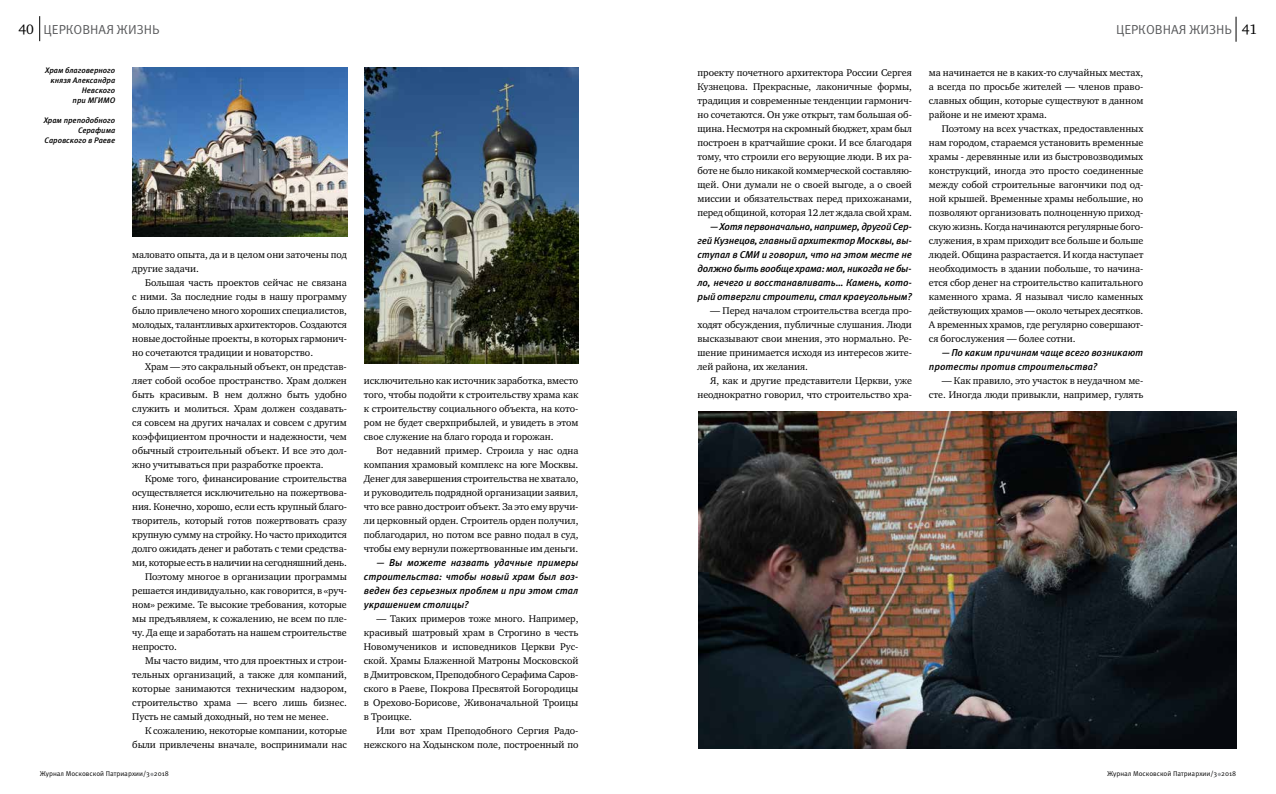
<style>
.page{position:relative;width:1276px;height:794px;background:#fff}
.page>*{position:absolute;margin:0;border:0;box-sizing:border-box;transform-origin:0 0}
.t1{font:14px "Charter ITC";color:#000}
.t2{font:13px "Meta Pro";letter-spacing:-.005em;color:#58595b}
.t3{font:10px/14px "Charter ITC";letter-spacing:-.005em;color:#000;text-align:justify}
.t4{font:italic 500 10px/14px "Meta Pro";letter-spacing:-.01em;color:#000;text-align:justify}
.t5{font:10px "Charter ITC";letter-spacing:-.03em;color:#000}
.t6{font:italic 500 8px/10px "Meta Pro";letter-spacing:-.005em;color:#000;text-align:right}
.t7{font:7px "Meta Pro";color:#000}
</style>
<div class="page">
<svg style="left:39px;top:16px;width:1px;height:25px"></svg>
<svg style="left:1235px;top:17px;width:1px;height:25px"></svg>
<svg style="left:150px;top:772px;width:4px;height:4px"></svg>
<svg style="left:1217px;top:772px;width:4px;height:4px"></svg>
<img style="left:132px;top:67px;width:215px;height:170px">
<img style="left:364px;top:67px;width:214px;height:296px">
<img style="left:698px;top:412px;width:538px;height:336px">
<h1 class="t1" style="left:19px;top:20px;width:17px">40</h1>
<h1 class="t1" style="left:1242px;top:20px;width:17px">41</h1>
<h2 class="t2" style="left:44px;top:21px;width:117px">ЦЕРКОВНАЯ ЖИЗНЬ</h2>
<h2 class="t2" style="left:1116px;top:21px;width:117px">ЦЕРКОВНАЯ ЖИЗНЬ</h2>
<p class="t3" style="left:697px;top:65px;width:216px">проекту почетного архитектора России Сергея Кузнецова. Прекрасные, лаконичные формы, традиция и современные тенденции гармонич&shy;но сочетаются. Он уже открыт, там большая об&shy;щина. Несмотря на скромный бюджет, храм был построен в кратчайшие сроки. И все благодаря тому, что строили его верующие люди. В их ра&shy;боте не было никакой коммерческой составляю&shy;щей. Они думали не о своей выгоде, а о своей миссии и обязательствах перед прихожанами, перед общиной, которая 12 лет ждала свой храм.</p>
<p class="t4" style="left:697px;top:220px;width:216px;text-indent:13px">— Хотя первоначально, например, другой Сер&shy;гей Кузнецов, главный архитектор Москвы, вы&shy;ступал в СМИ и говорил, что на этом месте не должно быть вообще храма: мол, никогда не бы&shy;ло, нечего и восстанавливать… Камень, кото&shy;рый отвергли строители, стал краеугольным?</p>
<p class="t3" style="left:697px;top:303px;width:216px;text-indent:13px">— Перед началом строительства всегда про&shy;ходят обсуждения, публичные слушания. Люди высказывают свои мнения, это нормально. Ре&shy;шение принимается исходя из интересов жите&shy;лей района, их желания.</p>
<p class="t3" style="left:697px;top:373px;width:216px;text-align:right">Я, как и другие представители Церкви, уже неоднократно говорил, что строительство хра-</p>
<p class="t6" style="left:45px;top:66px;width:72px">Храм благоверного князя Александра<br>Невского<br>при МГИМО</p>
<p class="t6" style="left:44px;top:116px;width:73px">Храм преподобного<br>Серафима<br>Саровского в Раеве</p>
<p class="t3" style="left:929px;top:65px;width:216px">ма начинается не в каких-то случайных местах, а всегда по просьбе жителей — членов право&shy;славных общин, которые существуют в данном районе и не имеют храма.</p>
<p class="t3" style="left:929px;top:121px;width:216px;text-indent:13px">Поэтому на всех участках, предоставленных нам городом, стараемся установить временные храмы - деревянные или из быстровозводимых конструкций, иногда это просто соединенные между собой строительные вагончики под од&shy;ной крышей. Временные храмы небольшие, но позволяют организовать полноценную приход&shy;скую жизнь. Когда начинаются регулярные бого&shy;служения, в храм приходит все больше и больше людей. Община разрастается. И когда наступает необходимость в здании побольше, то начина&shy;ется сбор денег на строительство капитального каменного храма. Я называл число каменных действующих храмов — около четырех десятков.<br>А временных храмов, где регулярно совершают&shy;ся богослужения — более сотни.</p>
<p class="t4" style="left:929px;top:346px;width:216px;text-indent:13px">— По каким причинам чаще всего возникают протесты против строительства?</p>
<p class="t3" style="left:929px;top:373px;width:216px;text-align:right">— Как правило, это участок в неудачном ме&shy;сте. Иногда люди привыкли, например, гулять</p>
<p class="t3" style="left:132px;top:247px;width:216px">маловато опыта, да и в целом они заточены под другие задачи.</p>
<p class="t3" style="left:132px;top:275px;width:216px;text-indent:13px">Большая часть проектов сейчас не связана с ними. За последние годы в нашу программу было привлечено много хороших специалистов, молодых, талантливых архитекторов. Создаются новые достойные проекты, в которых гармонич&shy;но сочетаются традиции и новаторство.</p>
<p class="t3" style="left:132px;top:359px;width:216px;text-indent:13px">Храм — это сакральный объект, он представ&shy;ляет собой особое пространство. Храм должен быть красивым. В нем должно быть удобно служить и молиться. Храм должен создавать&shy;ся совсем на других началах и совсем с другим коэффициентом прочности и надежности, чем обычный строительный объект. И все это дол&shy;жно учитываться при разработке проекта.</p>
<p class="t3" style="left:145px;top:471px;width:203px">Кроме того, финансирование строительства</p>
<p class="t3" style="left:132px;top:485px;width:216px">осуществляется исключительно на пожертвова-</p>
<p class="t3" style="left:132px;top:499px;width:216px">ния. Конечно, хорошо, если есть крупный благо-</p>
<p class="t3" style="left:132px;top:513px;width:216px">творитель, который готов пожертвовать сразу</p>
<p class="t3" style="left:132px;top:527px;width:216px">крупную сумму на стройку. Но часто приходится</p>
<p class="t3" style="left:132px;top:541px;width:216px">долго ожидать денег и работать с теми средства-</p>
<p class="t5" style="left:132px;top:556px;width:216px">ми, которые есть в наличии на сегодняшний день.</p>
<p class="t3" style="left:145px;top:569px;width:203px">Поэтому многое в организации программы</p>
<p class="t3" style="left:132px;top:583px;width:216px">решается индивидуально, как говорится, в «руч-</p>
<p class="t3" style="left:132px;top:597px;width:216px">ном» режиме. Те высокие требования, которые</p>
<p class="t3" style="left:132px;top:611px;width:216px">мы предъявляем, к сожалению, не всем по пле-</p>
<p class="t3" style="left:132px;top:625px;width:216px">чу. Да еще и заработать на нашем строительстве</p>
<p class="t3" style="left:132px;top:639px;width:46px">непросто.</p>
<p class="t3" style="left:145px;top:653px;width:203px">Мы часто видим, что для проектных и строи-</p>
<p class="t3" style="left:132px;top:667px;width:216px">тельных организаций, а также для компаний,</p>
<p class="t3" style="left:132px;top:681px;width:216px">которые занимаются техническим надзором,</p>
<p class="t3" style="left:132px;top:695px;width:216px">строительство храма — всего лишь бизнес.</p>
<p class="t3" style="left:132px;top:709px;width:198px">Пусть не самый доходный, но тем не менее.</p>
<p class="t3" style="left:145px;top:723px;width:203px">К сожалению, некоторые компании, которые</p>
<p class="t3" style="left:132px;top:737px;width:216px">были привлечены вначале, воспринимали нас</p>
<p class="t3" style="left:364px;top:373px;width:216px">исключительно как источник заработка, вместо того, чтобы подойти к строительству храма как к строительству социального объекта, на кото&shy;ром не будет сверхприбылей, и увидеть в этом свое служение на благо города и горожан.</p>
<p class="t3" style="left:364px;top:443px;width:216px;text-indent:13px">Вот недавний пример. Строила у нас одна компания храмовый комплекс на юге Москвы.<br>Денег для завершения строительства не хватало, и руководитель подрядной организации заявил, что все равно достроит объект. За это ему вручи&shy;ли церковный орден. Строитель орден получил, поблагодарил, но потом все равно подал в суд, чтобы ему вернули пожертвованные им деньги.</p>
<p class="t4" style="left:364px;top:556px;width:216px;text-indent:13px">— Вы можете назвать удачные примеры строительства: чтобы новый храм был воз&shy;веден без серьезных проблем и при этом стал украшением столицы?</p>
<p class="t3" style="left:364px;top:611px;width:216px;text-indent:13px">— Таких примеров тоже много. Например, красивый шатровый храм в Строгино в честь Новомучеников и исповедников Церкви Рус&shy;ской. Храмы Блаженной Матроны Московской в Дмитровском, Преподобного Серафима Саров&shy;ского в Раеве, Покрова Пресвятой Богородицы в Орехово-Борисове, Живоначальной Троицы в Троицке.</p>
<p class="t3" style="left:364px;top:723px;width:216px;text-align:right">Или вот храм Преподобного Сергия Радо&shy;нежского на Ходынском поле, построенный по</p>
<p class="t7" style="left:40px;top:769px;width:131px">Журнал Московской Патриархии/3 2018</p>
<p class="t7" style="left:1107px;top:769px;width:131px">Журнал Московской Патриархии/3 2018</p>
</div>
